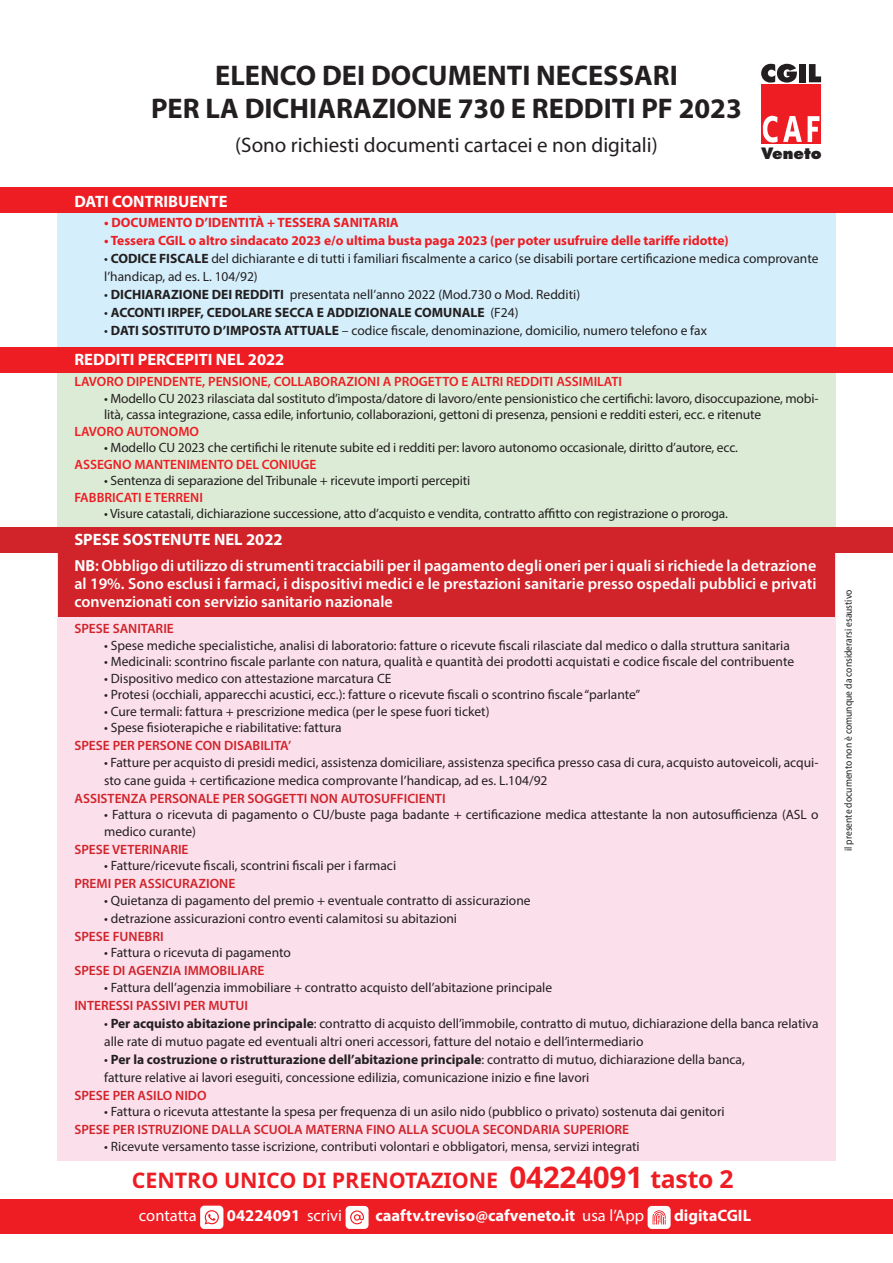
<style>
.page{position:relative;width:893px;height:1263px;background:#fff}
.page>*{position:absolute;margin:0;border:0;box-sizing:border-box;transform-origin:0 0}
.t1{font:700 28.5px/33px "Myriad Pro";color:#231f20;text-align:center}
.t2{font:700 21.45px "Noto Sans";color:#ee1d23}
.t3{font:21px "Myriad Pro";color:#231f20}
.t4{font:700 16.5px "Myriad Pro";color:#fff}
.t5{font:16.5px "Myriad Pro";color:#fff}
.t6{font:600 16.05px/18px "Myriad Pro";color:#fff;text-align:justify}
.t7{font:800 15.3px "Futura";color:#231f20}
.t8{font:13.5px/18px "Myriad Pro";color:#231f20}
.t9{font:600 13.5px "Myriad Pro";color:#d1232a}
.t10{font:600 13.5px "Myriad Pro";color:#ee1d23}
.t11{font:700 13.5px "Myriad Pro";color:#ee1d23}
.t12{font:700 13.5px "Myriad Pro";color:#231f20}
.t13{font:10.5px "Myriad Pro";color:#231f20;scale:.91 1}
.s1{font-weight:700}
.s2{font-weight:400}
.s3{font-size:29.7px}
.s4{font-size:24.75px}
</style>
<div class="page">
<div style="left:57px;top:522px;width:779px;height:639px;background:#fbdfeb"></div>
<div style="left:57px;top:203px;width:779px;height:144px;background:#d4effb"></div>
<div style="left:57px;top:348px;width:779px;height:213px;background:#dcebd6"></div>
<div style="left:0;top:187px;width:893px;height:26px;background:#ee1d23"></div>
<div style="left:0;top:348px;width:893px;height:25px;background:#ee1d23"></div>
<div style="left:0;top:527px;width:893px;height:26px;background:#d1232a"></div>
<div style="left:59px;top:549px;width:776px;height:68px;background:#d1232a"></div>
<div style="left:0;top:1199px;width:893px;height:34px;background:#ee1d23"></div>
<svg style="left:200px;top:1205px;width:23px;height:24px"></svg>
<svg style="left:346px;top:1206px;width:23px;height:23px"></svg>
<svg style="left:648px;top:1206px;width:23px;height:23px"></svg>
<div style="left:761px;top:84px;width:60px;height:60px;background:#ee1d23"></div>
<svg style="left:761px;top:64px;width:36px;height:19px"></svg>
<div style="left:799px;top:64px;width:7px;height:18px;background:#231f20"></div>
<svg style="left:809px;top:64px;width:12px;height:18px"></svg>
<svg style="left:762px;top:115px;width:40px;height:28px"></svg>
<svg style="left:808px;top:116px;width:11px;height:26px"></svg>
<h1 class="t1" style="left:151px;top:58px;width:592px">ELENCO DEI DOCUMENTI NECESSARI<br>PER LA DICHIARAZIONE 730 E REDDITI PF 2023</h1>
<h3 class="t3" style="left:235px;top:132px;width:424px">(Sono richiesti documenti cartacei e non digitali)</h3>
<p class="t7" style="left:761px;top:143px;width:62px">Veneto</p>
<p class="t4" style="left:74px;top:190px;width:155px">DATI CONTRIBUENTE</p>
<p class="t11" style="left:104px;top:214px;width:296px">• DOCUMENTO D’IDENTITÀ + TESSERA SANITARIA</p>
<p class="t11" style="left:104px;top:232px;width:626px">• Tessera CGIL o altro sindacato 2023 e/o ultima busta paga 2023 (per poter usufruire delle tariffe ridotte)</p>
<p class="t8" style="left:104px;top:249px;width:716px">• <span class="s1">CODICE FISCALE</span> del dichiarante e di tutti i familiari fiscalmente a carico (se disabili portare certificazione medica comprovante l’handicap, ad es. L. 104/92)</p>
<p class="t8" style="left:104px;top:285px;width:477px">• <span class="s1">DICHIARAZIONE DEI REDDITI</span> presentata nell’anno 2022 (Mod.730 o Mod. Redditi)</p>
<p class="t12" style="left:104px;top:304px;width:416px"><span class="s2">•</span> ACCONTI IRPEF, CEDOLARE SECCA E ADDIZIONALE COMUNALE <span class="s2">(F24)</span></p>
<p class="t8" style="left:104px;top:321px;width:604px">• <span class="s1">DATI SOSTITUTO D’IMPOSTA ATTUALE</span> – codice fiscale, denominazione, domicilio, numero telefono e fax</p>
<p class="t4" style="left:74px;top:349px;width:212px">REDDITI PERCEPITI NEL 2022</p>
<p class="t10" style="left:74px;top:373px;width:549px">LAVORO DIPENDENTE, PENSIONE, COLLABORAZIONI A PROGETTO E ALTRI REDDITI ASSIMILATI</p>
<p class="t8" style="left:104px;top:390px;width:716px;line-height:16.5px">• Modello CU 2023 rilasciata dal sostituto d’imposta/datore di lavoro/ente pensionistico che certifichi: lavoro, disoccupazione, mobi&shy;lità, cassa integrazione, cassa edile, infortunio, collaborazioni, gettoni di presenza, pensioni e redditi esteri, ecc. e ritenute</p>
<p class="t10" style="left:74px;top:423px;width:126px">LAVORO AUTONOMO</p>
<p class="t8" style="left:104px;top:438px;width:635px">• Modello CU 2023 che certifichi le ritenute subite ed i redditi per: lavoro autonomo occasionale, diritto d’autore, ecc.</p>
<p class="t10" style="left:74px;top:456px;width:244px">ASSEGNO MANTENIMENTO DEL CONIUGE</p>
<p class="t8" style="left:104px;top:471px;width:368px">• Sentenza di separazione del Tribunale + ricevute importi percepiti</p>
<p class="t10" style="left:74px;top:489px;width:130px">FABBRICATI E TERRENI</p>
<p class="t8" style="left:104px;top:504px;width:625px">• Visure catastali, dichiarazione successione, atto d’acquisto e vendita, contratto affitto con registrazione o proroga.</p>
<p class="t4" style="left:74px;top:528px;width:210px">SPESE SOSTENUTE NEL 2022</p>
<p class="t6" style="left:74px;top:556px;width:744px"><span class="s1">NB</span>: Obbligo di utilizzo di strumenti tracciabili per il pagamento degli oneri per i quali si richiede la detrazione al 19%. Sono esclusi i farmaci, i dispositivi medici e le prestazioni sanitarie presso ospedali pubblici e privati convenzionati con servizio sanitario nazionale</p>
<p class="t9" style="left:74px;top:620px;width:101px">SPESE SANITARIE</p>
<p class="t8" style="left:104px;top:636px;width:687px">• Spese mediche specialistiche, analisi di laboratorio: fatture o ricevute fiscali rilasciate dal medico o dalla struttura sanitaria</p>
<p class="t8" style="left:104px;top:653px;width:691px">• Medicinali: scontrino fiscale parlante con natura, qualità e quantità dei prodotti acquistati e codice fiscale del contribuente</p>
<p class="t8" style="left:104px;top:669px;width:289px">• Dispositivo medico con attestazione marcatura CE</p>
<p class="t8" style="left:104px;top:686px;width:538px">• Protesi (occhiali, apparecchi acustici, ecc.): fatture o ricevute fiscali o scontrino fiscale “parlante”</p>
<p class="t8" style="left:104px;top:702px;width:387px">• Cure termali: fattura + prescrizione medica (per le spese fuori ticket)</p>
<p class="t8" style="left:104px;top:719px;width:239px">• Spese fisioterapiche e riabilitative: fattura</p>
<p class="t9" style="left:74px;top:737px;width:218px">SPESE PER PERSONE CON DISABILITA’</p>
<p class="t8" style="left:104px;top:753px;width:716px">• Fatture per acquisto di presidi medici, assistenza domiciliare, assistenza specifica presso casa di cura, acquisto autoveicoli, acqui&shy;sto cane guida + certificazione medica comprovante l’handicap, ad es. L.104/92</p>
<p class="t9" style="left:74px;top:790px;width:373px">ASSISTENZA PERSONALE PER SOGGETTI NON AUTOSUFFICIENTI</p>
<p class="t8" style="left:104px;top:806px;width:716px;line-height:16.5px">• Fattura o ricevuta di pagamento o CU/buste paga badante + certificazione medica attestante la non autosufficienza (ASL o medico curante)</p>
<p class="t9" style="left:74px;top:841px;width:116px">SPESE VETERINARIE</p>
<p class="t8" style="left:104px;top:857px;width:293px">• Fatture/ricevute fiscali, scontrini fiscali per i farmaci</p>
<p class="t9" style="left:74px;top:875px;width:162px">PREMI PER ASSICURAZIONE</p>
<p class="t8" style="left:104px;top:891px;width:428px">• Quietanza di pagamento del premio + eventuale contratto di assicurazione</p>
<p class="t8" style="left:104px;top:909px;width:354px">• detrazione assicurazioni contro eventi calamitosi su abitazioni</p>
<p class="t9" style="left:74px;top:928px;width:91px">SPESE FUNEBRI</p>
<p class="t8" style="left:104px;top:943px;width:188px">• Fattura o ricevuta di pagamento</p>
<p class="t9" style="left:74px;top:962px;width:191px">SPESE DI AGENZIA IMMOBILIARE</p>
<p class="t8" style="left:104px;top:978px;width:449px">• Fattura dell’agenzia immobiliare + contratto acquisto dell’abitazione principale</p>
<p class="t9" style="left:74px;top:997px;width:175px">INTERESSI PASSIVI PER MUTUI</p>
<p class="t8" style="left:104px;top:1014px;width:716px">• <span class="s1">Per acquisto abitazione principale</span>: contratto di acquisto dell’immobile, contratto di mutuo, dichiarazione della banca relativa alle rate di mutuo pagate ed eventuali altri oneri accessori, fatture del notaio e dell’intermediario</p>
<p class="t8" style="left:104px;top:1050px;width:642px">• <span class="s1">Per la costruzione o ristrutturazione dell’abitazione principale</span>: contratto di mutuo, dichiarazione della banca, fatture relative ai lavori eseguiti, concessione edilizia, comunicazione inizio e fine lavori</p>
<p class="t9" style="left:74px;top:1087px;width:134px">SPESE PER ASILO NIDO</p>
<p class="t8" style="left:104px;top:1102px;width:622px">• Fattura o ricevuta attestante la spesa per frequenza di un asilo nido (pubblico o privato) sostenuta dai genitori</p>
<p class="t9" style="left:74px;top:1121px;width:556px">SPESE PER ISTRUZIONE DALLA SCUOLA MATERNA FINO ALLA SCUOLA SECONDARIA SUPERIORE</p>
<p class="t8" style="left:104px;top:1137px;width:537px">• Ricevute versamento tasse iscrizione, contributi volontari e obbligatori, mensa, servizi integrati</p>
<h2 class="t2" style="left:132px;top:1168px;width:603px">CENTRO UNICO DI PRENOTAZIONE <span class="s3">04224091</span> <span class="s4">tasto 2</span></h2>
<p class="t5" style="left:139px;top:1206px;width:59px">contatta</p>
<p class="t4" style="left:227px;top:1205px;width:117px">04224091 <span class="s2">scrivi</span></p>
<p class="t4" style="left:375px;top:1205px;width:270px">caaftv.treviso@cafveneto.it <span class="s2">usa l’App</span></p>
<p class="t4" style="left:674px;top:1205px;width:79px">digitaCGIL</p>
<p class="t13" style="left:842px;top:851px;width:289px;rotate:-90deg">il presente documento non è comunque da considerarsi esaustivo</p>
</div>
